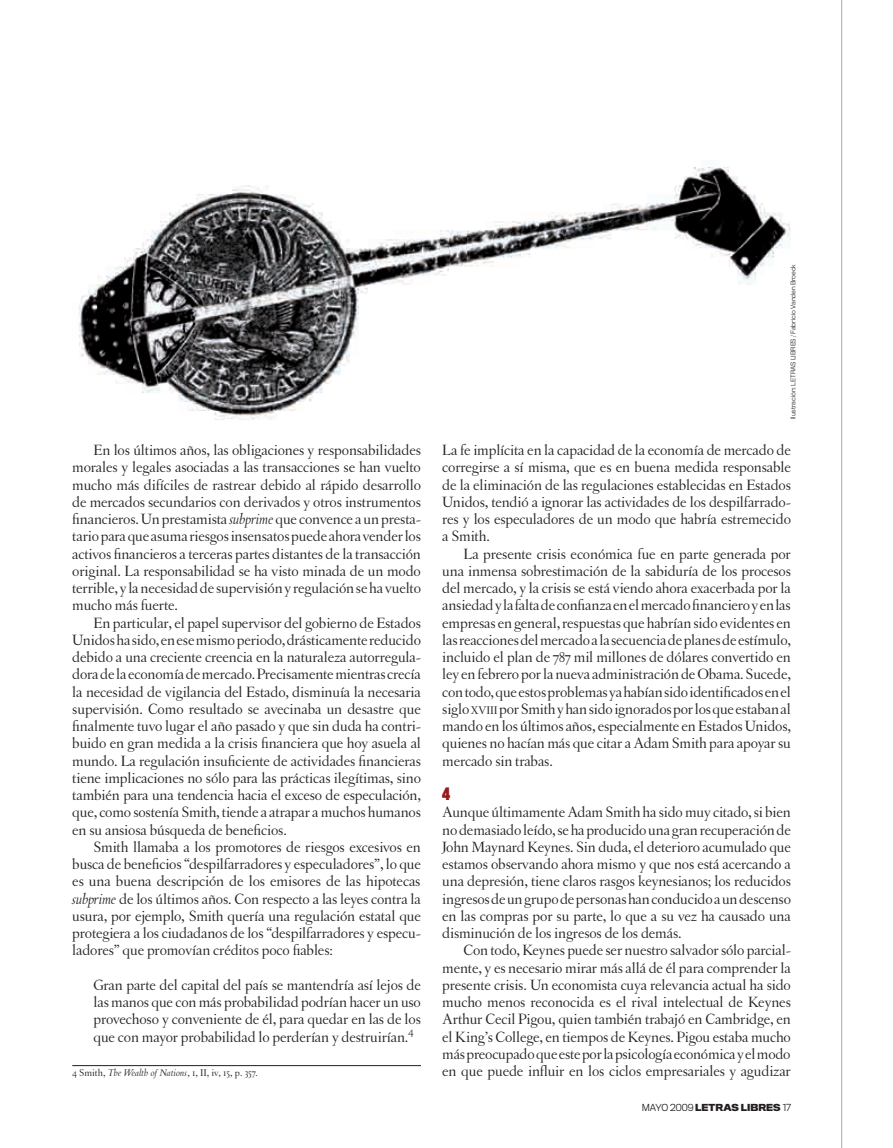
<style>
.page{position:relative;width:893px;height:1148px;background:#fff}
.page>*{position:absolute;margin:0;border:0;box-sizing:border-box;transform-origin:0 0}
.t1{font:15.75px/17.2px "Letras Oldstyle";letter-spacing:-.01em;color:#231f20;text-align:justify}
.t2{font:700 15.75px "Titling Gothic FB Comp";color:#981a1e}
.t3{font:10.5px "Letras Oldstyle";color:#231f20}
.t4{font:700 9px "Titling Gothic FB Normal";color:#231f20}
.t5{font:300 6px "Titling Gothic FB Normal";letter-spacing:-.01em;color:#231f20}
.s1{font-style:italic}
.s2{font-size:11.85px}
.s3{font-weight:300}
</style>
<div class="page">
<hr style="left:841px;top:0;width:1px;height:1148px;background:#a8a9ad">
<img style="left:79px;top:167px;width:712px;height:253px">
<hr style="left:72px;top:1065px;width:349px;height:1px;background:#231f20">
<p class="t1" style="left:72px;top:441px;width:350px;text-indent:21px">En los últimos años, las obligaciones y responsabilidades morales y legales asociadas a las transacciones se han vuelto mucho más difíciles de rastrear debido al rápido desarrollo de mercados secundarios con derivados y otros instrumentos financieros. Un prestamista <span class="s1">subprime</span> que convence a un presta&shy;tario para que asuma riesgos insensatos puede ahora vender los activos financieros a terceras partes distantes de la transacción original. La responsabilidad se ha visto minada de un modo terrible, y la necesidad de supervisión y regulación se ha vuelto mucho más fuerte.</p>
<p class="t1" style="left:72px;top:614px;width:350px;text-indent:21px">En particular, el papel supervisor del gobierno de Estados Unidos ha sido, en ese mismo periodo, drásticamente reducido debido a una creciente creencia en la naturaleza autorregula&shy;dora de la economía de mercado. Precisamente mientras crecía la necesidad de vigilancia del Estado, disminuía la necesaria supervisión. Como resultado se avecinaba un desastre que finalmente tuvo lugar el año pasado y que sin duda ha contri&shy;buido en gran medida a la crisis financiera que hoy asuela al mundo. La regulación insuficiente de actividades financieras tiene implicaciones no sólo para las prácticas ilegítimas, sino también para una tendencia hacia el exceso de especulación, que, como sostenía Smith, tiende a atrapar a muchos humanos en su ansiosa búsqueda de beneficios.</p>
<p class="t1" style="left:72px;top:838px;width:350px;text-indent:21px">Smith llamaba a los promotores de riesgos excesivos en busca de beneficios “despilfarradores y especuladores”, lo que es una buena descripción de los emisores de las hipotecas <span class="s1">subprime</span> de los últimos años. Con respecto a las leyes contra la usura, por ejemplo, Smith quería una regulación estatal que protegiera a los ciudadanos de los “despilfarradores y especu&shy;ladores” que promovían créditos poco fiables:</p>
<p class="t1" style="left:94px;top:976px;width:329px">Gran parte del capital del país se mantendría así lejos de las manos que con más probabilidad podrían hacer un uso provechoso y conveniente de él, para quedar en las de los que con mayor probabilidad lo perderían y destruirían.<sup>4</sup></p>
<p class="t3" style="left:72px;top:1067px;width:187px">4 Smith, <span class="s1">The Wealth of Nations</span>, 1, II, iv, 15, p. 357.</p>
<p class="t5" style="left:790px;top:419px;width:156px;rotate:-90deg">ILUSTRACIÓN: LETRAS LIBRES / FABRICIO VANDEN BROECK</p>
<p class="t1" style="left:442px;top:441px;width:350px">La fe implícita en la capacidad de la economía de mercado de corregirse a sí misma, que es en buena medida responsable de la eliminación de las regulaciones establecidas en Estados Unidos, tendió a ignorar las actividades de los despilfarrado&shy;res y los especuladores de un modo que habría estremecido a Smith.</p>
<p class="t1" style="left:442px;top:545px;width:350px;text-indent:21px">La presente crisis económica fue en parte generada por una inmensa sobrestimación de la sabiduría de los procesos del mercado, y la crisis se está viendo ahora exacerbada por la ansiedad y la falta de confianza en el mercado financiero y en las empresas en general, respuestas que habrían sido evidentes en las reacciones del mercado a la secuencia de planes de estímulo, incluido el plan de 787 mil millones de dólares convertido en ley en febrero por la nueva administración de Obama. Sucede, con todo, que estos problemas ya habían sido identificados en el siglo <span class="s2">xviii</span> por Smith y han sido ignorados por los que estaban al mando en los últimos años, especialmente en Estados Unidos, quienes no hacían más que citar a Adam Smith para apoyar su mercado sin trabas.</p>
<p class="t2" style="left:442px;top:784px;width:10px">4</p>
<p class="t1" style="left:442px;top:804px;width:350px">Aunque últimamente Adam Smith ha sido muy citado, si bien no demasiado leído, se ha producido una gran recuperación de John Maynard Keynes. Sin duda, el deterioro acumulado que estamos observando ahora mismo y que nos está acercando a una depresión, tiene claros rasgos keynesianos; los reducidos ingresos de un grupo de personas han conducido a un descenso en las compras por su parte, lo que a su vez ha causado una disminución de los ingresos de los demás.</p>
<p class="t1" style="left:442px;top:942px;width:350px;text-indent:21px">Con todo, Keynes puede ser nuestro salvador sólo parcial&shy;mente, y es necesario mirar más allá de él para comprender la presente crisis. Un economista cuya relevancia actual ha sido mucho menos reconocida es el rival intelectual de Keynes Arthur Cecil Pigou, quien también trabajó en Cambridge, en el King’s College, en tiempos de Keynes. Pigou estaba mucho más preocupado que este por la psicología económica y el modo en que puede influir en los ciclos empresariales y agudizar</p>
<p class="t4" style="left:642px;top:1101px;width:151px"><span class="s3">MAYO 2009</span> LETRAS LIBRES <span class="s3">17</span></p>
</div>
